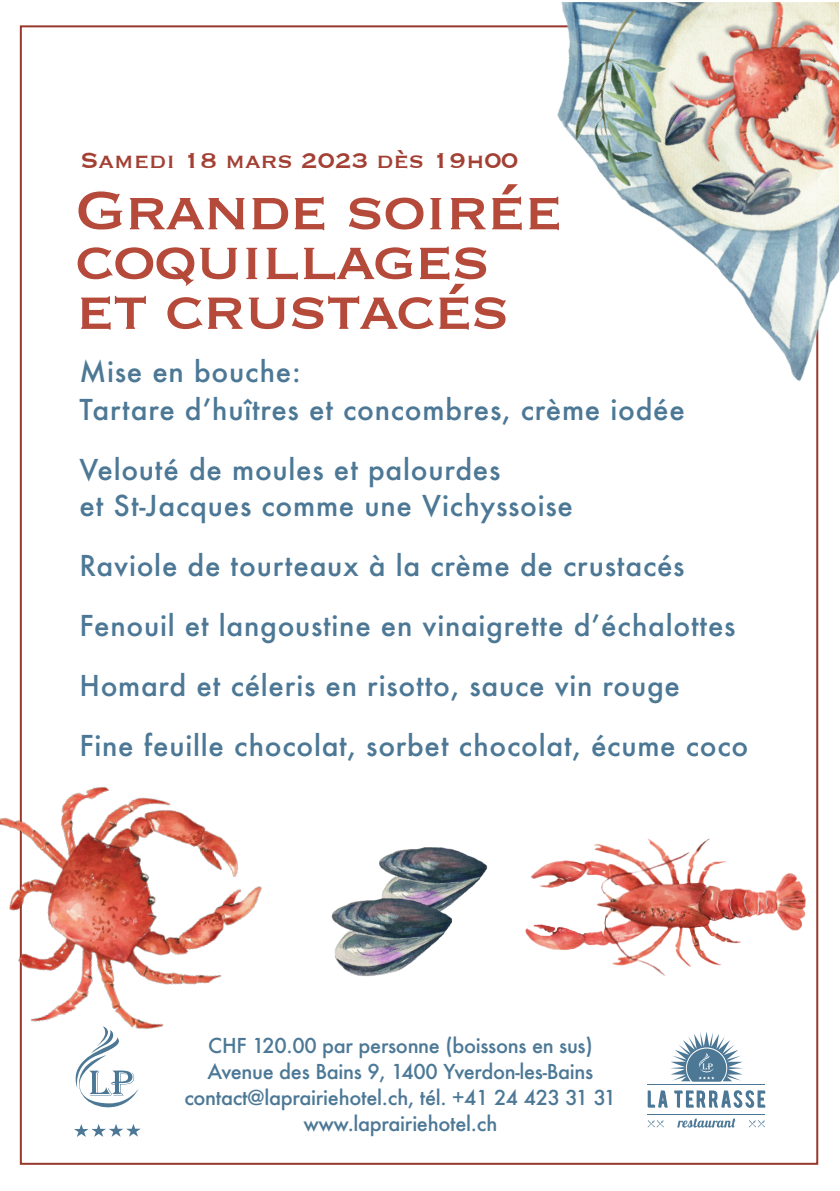
<style>
.page{position:relative;width:840px;height:1191px;background:#fff}
.page>*{position:absolute;margin:0;border:0;box-sizing:border-box;transform-origin:0 0}
.t1{font:71px/49.8px "Copperplate";letter-spacing:-.035em;color:#b5493a}
.t2{font:500 28px/60px "Futura";letter-spacing:.025em;color:#4c7896}
.t3{font:28px "Copperplate";letter-spacing:-.01em;color:#a34034}
.t4{font:500 20px/26px "Futura";letter-spacing:-.015em;color:#4c7896;text-align:center}
</style>
<div class="page">
<img style="left:525px;top:743px;width:294px;height:324px">
<hr style="left:647px;top:1084px;width:117px;height:1px;background:#4c7896">
<hr style="left:647px;top:1114px;width:117px;height:1px;background:#4c7896">
<svg style="left:647px;top:1090px;width:20px;height:17px"></svg>
<svg style="left:674px;top:1090px;width:90px;height:17px"></svg>
<svg style="left:677px;top:1118px;width:58px;height:9px"></svg>
<svg style="left:647px;top:1120px;width:16px;height:7px"></svg>
<svg style="left:749px;top:1120px;width:15px;height:7px"></svg>
<svg style="left:669px;top:1031px;width:73px;height:50px"></svg>
<svg style="left:77px;top:1132px;width:61px;height:5px"></svg>
<img style="left:367px;top:847px;width:121px;height:130px">
<img style="left:363px;top:2px;width:475px;height:476px">
<img style="left:0;top:656px;width:367px;height:476px">
<p class="t3" style="left:80px;top:142px;width:439px">Samedi 18 mars 2023 dès 19h00</p>
<h1 class="t1" style="left:75px;top:181px;width:489px">Grande soirée coquillages et crustacés</h1>
<p class="t2" style="left:79px;top:352px;width:606px;line-height:38px">Mise en bouche:<br>Tartare dʼhuîtres et concombres, crème iodée</p>
<p class="t2" style="left:79px;top:451px;width:494px;line-height:36px">Velouté de moules et palourdes<br>et St-Jacques comme une Vichyssoise</p>
<p class="t2" style="left:79px;top:535px;width:670px">Raviole de tourteaux à la crème de crustacés Fenouil et langoustine en vinaigrette dʼéchalottes Homard et céleris en risotto, sauce vin rouge<br>Fine feuille chocolat, sorbet chocolat, écume coco</p>
<p class="t4" style="left:184px;top:1032px;width:433px">CHF 120.00 par personne (boissons en sus)<br>Avenue des Bains 9, 1400 Yverdon-les-Bains contact@laprairiehotel.ch, tél. +41 24 423 31 31 www.laprairiehotel.ch</p>
</div>
